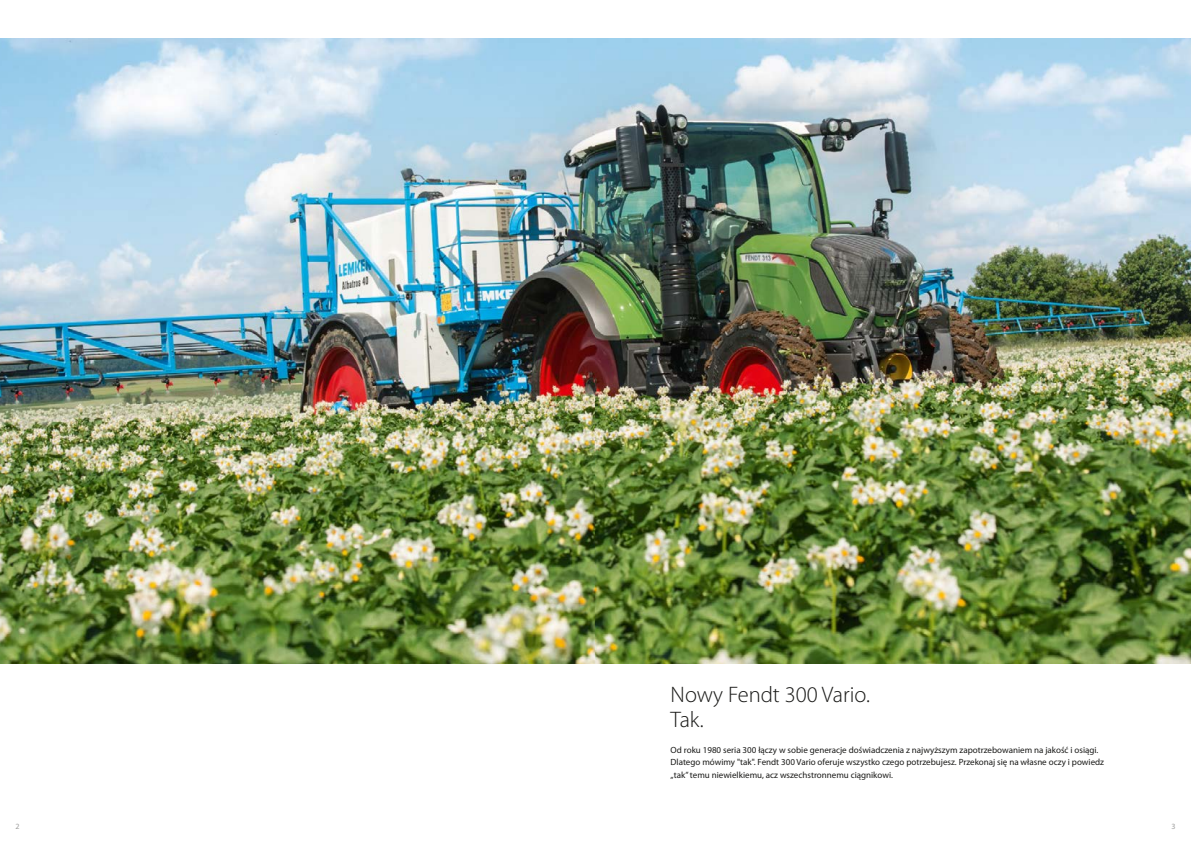
<style>
.page{position:relative;width:1191px;height:842px;background:#fff}
.page>*{position:absolute;margin:0;border:0;box-sizing:border-box;transform-origin:0 0}
.t1{font:300 22.5px/25.5px "Myriad Pro";color:#1a1a18}
.t2{font:9px/12.8px "Myriad Pro";color:#1a1a18}
.t3{font:8px "Myriad Pro";color:#9f9f9e}
</style>
<div class="page">
<img style="left:0;top:38px;width:595px;height:625px">
<img style="left:595px;top:38px;width:596px;height:625px">
<p class="t3" style="left:15px;top:822px;width:6px">2</p>
<h1 class="t1" style="left:670px;top:682px;width:201px">Nowy Fendt 300 Vario.<br>Tak.</h1>
<p class="t2" style="left:670px;top:743px;width:435px">Od roku 1980 seria 300 łączy w sobie generacje doświadczenia z najwyższym zapotrzebowaniem na jakość i osiągi.<br>Dlatego mówimy "tak". Fendt 300 Vario oferuje wszystko czego potrzebujesz. Przekonaj się na własne oczy i powiedz „tak” temu niewielkiemu, acz wszechstronnemu ciągnikowi.</p>
<p class="t3" style="left:1171px;top:822px;width:6px">3</p>
</div>
